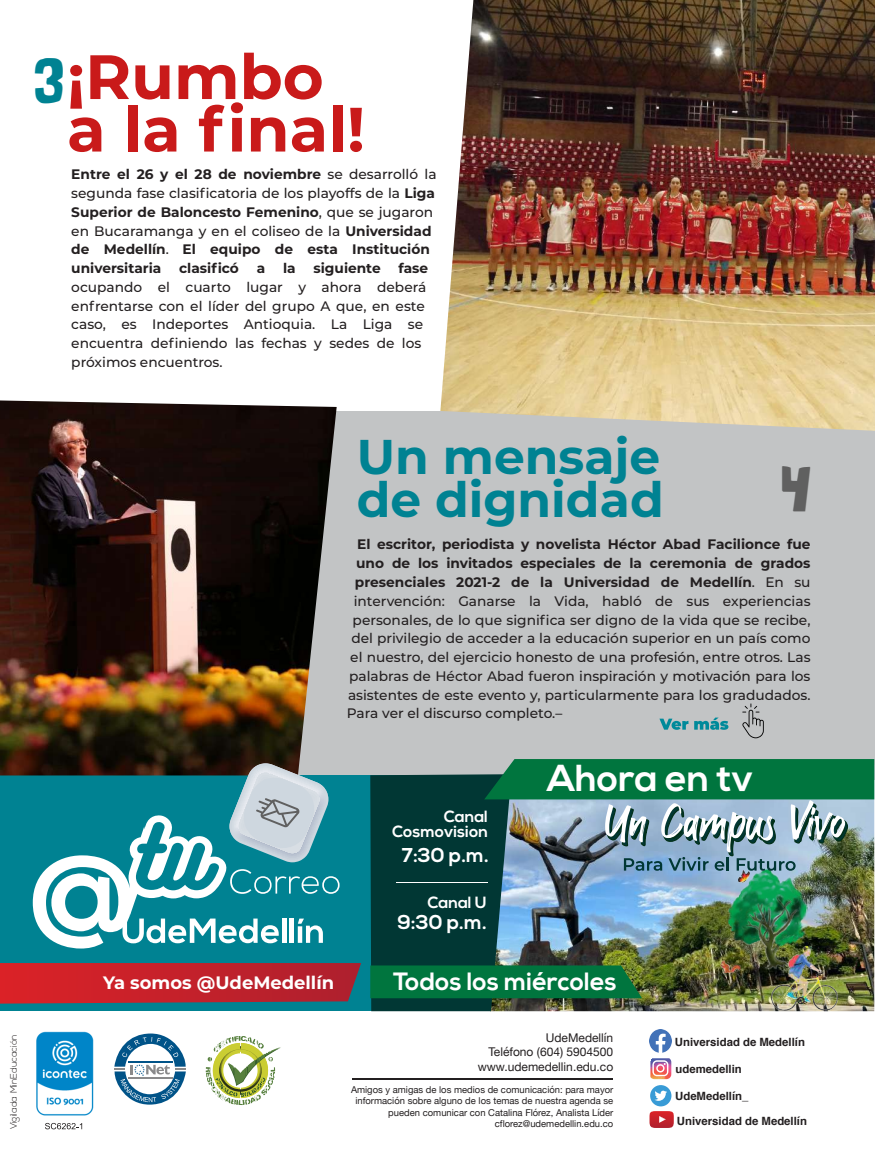
<style>
.page{position:relative;width:875px;height:1150px;background:#fff}
.page>*{position:absolute;margin:0;border:0;box-sizing:border-box;transform-origin:0 0}
.t1{font:700 62.5px/52.5px "Montserrat";color:#c91a1a}
.t2{font:50px "Good Girl";color:#008292}
.t3{font:50px "Good Girl";color:#606060}
.t4{font:700 48.75px/43.8px "Montserrat";color:#008292}
.t5{font:700 37.5px "Nexa";color:#fff}
.t6{font:700 25px "Nexa";color:#fff}
.t7{font:700 20px "Nexa";color:#fff}
.t8{font:700 18px "Montserrat";color:#fff}
.t9{font:700 16.25px/15px "Nexa";color:#fff;text-align:right}
.t10{font:500 13.75px/18.8px "Montserrat";color:#231f20}
.t11{font:700 13.75px/18.8px "Montserrat";color:#231f20}
.t12{font:12px/14.4px "Helvetica Neue";color:#231f20;text-align:right}
.t13{font:700 11.38px/24.9px "Helvetica";color:#231f20}
.t14{font:9.5px/11.4px "Helvetica Neue";color:#231f20;text-align:right}
.t15{font:300 9.25px "Nexa";color:#231f20}
.s1{font-weight:500}
</style>
<div class="page">
<div style="left:2px;top:411px;width:873px;height:368px;background:#c2c4c5"></div>
<div style="left:0;top:775px;width:517px;height:236px;background:#008292"></div>
<svg style="left:650px;top:1058px;width:21px;height:21px"></svg>
<img style="left:649px;top:1030px;width:23px;height:22px">
<div style="left:650px;top:1085px;width:21px;height:21px;background:#389bd6;border-radius:50%"></div>
<svg style="left:655px;top:1091px;width:12px;height:10px"></svg>
<svg style="left:650px;top:1111px;width:24px;height:17px"></svg>
<svg style="left:206px;top:1036px;width:75px;height:69px"></svg>
<hr style="left:353px;top:1078px;width:260px;height:2px;background:#231f20">
<svg style="left:114px;top:1033px;width:72px;height:72px"></svg>
<svg style="left:45px;top:1124px;width:37px;height:5px"></svg>
<img style="left:36px;top:1031px;width:58px;height:93px">
<svg style="left:0;top:963px;width:361px;height:41px;background:#b92630"></svg>
<img style="left:370px;top:759px;width:504px;height:252px">
<img style="left:0;top:400px;width:337px;height:375px">
<svg style="left:33px;top:763px;width:307px;height:186px"></svg>
<svg style="left:659px;top:719px;width:29px;height:11px"></svg>
<svg style="left:694px;top:718px;width:34px;height:12px"></svg>
<svg style="left:742px;top:703px;width:22px;height:35px"></svg>
<img style="left:440px;top:0;width:435px;height:431px">
<h1 class="t1" style="left:67px;top:47px;width:299px">¡Rumbo a la final!</h1>
<h2 class="t2" style="left:33px;top:54px;width:33px">3</h2>
<p class="t11" style="left:71px;top:164px;width:367px">Entre el 26 y el 28 de noviembre <span class="s1">se desarrolló la segunda fase clasificatoria de los playoffs de la</span> Liga Superior de Baloncesto Femenino<span class="s1">, que se jugaron en Bucaramanga y en el coliseo de la</span> Universidad de Medellín<span class="s1">.</span> El equipo de esta Institución universitaria</p>
<p class="t11" style="left:179px;top:258px;width:61px">clasificó</p>
<p class="t11" style="left:257px;top:258px;width:10px">a</p>
<p class="t11" style="left:283px;top:258px;width:14px">la</p>
<p class="t11" style="left:314px;top:258px;width:69px">siguiente</p>
<p class="t11" style="left:399px;top:258px;width:31px">fase</p>
<p class="t10" style="left:71px;top:277px;width:357px">ocupando el cuarto lugar y ahora deberá enfrentarse con el líder del grupo A que, en este caso, es Indeportes Antioquia. La Liga se encuentra definiendo las fechas y sedes de los próximos encuentros.</p>
<h3 class="t4" style="left:357px;top:432px;width:309px">Un mensaje de dignidad</h3>
<p class="t11" style="left:357px;top:535px;width:455px">El escritor, periodista y novelista Héctor Abad Facilionce fue</p>
<p class="t11" style="left:356px;top:553px;width:456px">uno de los invitados especiales de la ceremonia de grados</p>
<p class="t11" style="left:355px;top:572px;width:457px">presenciales 2021-2 de la Universidad de Medellín<span class="s1">. En su</span></p>
<p class="t10" style="left:354px;top:591px;width:458px">intervención: Ganarse la Vida, habló de sus experiencias</p>
<p class="t10" style="left:353px;top:610px;width:459px">personales, de lo que significa ser digno de la vida que se recibe,</p>
<p class="t10" style="left:351px;top:628px;width:461px">del privilegio de acceder a la educación superior en un país como</p>
<p class="t10" style="left:350px;top:647px;width:462px">el nuestro, del ejercicio honesto de una profesión, entre otros. Las</p>
<p class="t10" style="left:349px;top:666px;width:463px">palabras de Héctor Abad fueron inspiración y motivación para los</p>
<p class="t10" style="left:348px;top:685px;width:464px">asistentes de este evento y, particularmente para los gradudados.</p>
<p class="t10" style="left:347px;top:703px;width:217px">Para ver el discurso completo.–</p>
<h2 class="t3" style="left:780px;top:462px;width:32px">4</h2>
<p class="t9" style="left:392px;top:810px;width:97px">Canal<br>Cosmovision</p>
<h3 class="t7" style="left:402px;top:843px;width:89px">7:30 p.m.</h3>
<p class="t9" style="left:428px;top:895px;width:61px">Canal U</p>
<h3 class="t7" style="left:397px;top:911px;width:91px">9:30 p.m.</h3>
<h3 class="t5" style="left:547px;top:757px;width:208px">Ahora en tv</h3>
<h3 class="t8" style="left:103px;top:970px;width:233px">Ya somos @UdeMedellín</h3>
<h3 class="t6" style="left:393px;top:966px;width:225px">Todos los miércoles</h3>
<p class="t15" style="left:8px;top:1129px;width:97px;rotate:-90deg">Vigilada MinEducación</p>
<p class="t12" style="left:478px;top:1031px;width:137px">UdeMedellín<br>Teléfono (604) 5904500 www.udemedellin.edu.co</p>
<p class="t14" style="left:351px;top:1084px;width:264px">Amigos y amigas de los medios de comunicación: para mayor información sobre alguno de los temas de nuestra agenda se pueden comunicar con Catalina Flórez, Analista Líder cflorez@udemedellin.edu.co</p>
<p class="t13" style="left:675px;top:1030px;width:132px">Universidad de Medellín</p>
<p class="t13" style="left:676px;top:1056px;width:68px">udemedellin</p>
<p class="t13" style="left:675px;top:1084px;width:133px">UdeMedellín_<br>Universidad de Medellín</p>
</div>
